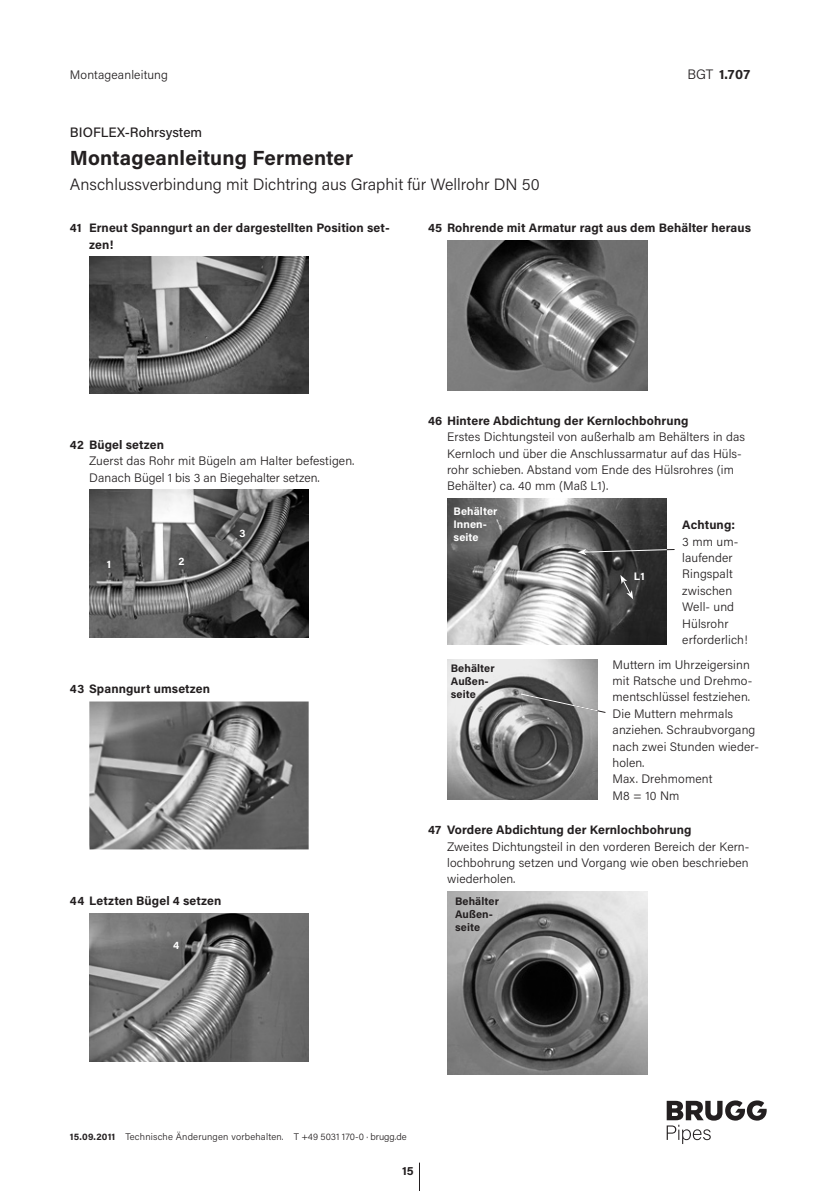
<style>
.page{position:relative;width:840px;height:1191px;background:#fff}
.page>*{position:absolute;margin:0;border:0;box-sizing:border-box;transform-origin:0 0}
.t1{font:700 20.4px "Acumin Pro";letter-spacing:.01em;color:#231f20}
.t2{font:300 16.4px "Acumin Pro";color:#231f20}
.t3{font:500 13.6px "Acumin Pro";color:#231f20}
.t4{font:700 13.6px "Acumin Pro";color:#231f20}
.t5{font:300 12.2px/16.4px "Acumin Pro";letter-spacing:.01em;color:#231f20}
.t6{font:700 12.2px/16.4px "Acumin Pro";letter-spacing:.01em;color:#231f20}
.t7{font:700 12px "Acumin Pro";color:#231f20}
.t8{font:700 11px/13px "Acumin Pro";letter-spacing:.01em;color:#231f20}
.t9{font:700 11px/13px "Acumin Pro";letter-spacing:.01em;color:#fff}
.t10{font:300 9.6px "Acumin Pro";letter-spacing:.02em;color:#231f20}
.s1{font-weight:300}
.s2{font-weight:700}
</style>
<div class="page">
<svg style="left:419px;top:1162px;width:1px;height:29px"></svg>
<svg style="left:666px;top:1100px;width:100px;height:44px"></svg>
<img style="left:89px;top:256px;width:219px;height:137px">
<img style="left:89px;top:701px;width:219px;height:148px">
<img style="left:447px;top:241px;width:200px;height:149px">
<img style="left:89px;top:490px;width:219px;height:148px">
<img style="left:89px;top:913px;width:219px;height:148px">
<img style="left:447px;top:891px;width:200px;height:183px">
<img style="left:447px;top:659px;width:150px;height:140px">
<svg style="left:520px;top:693px;width:86px;height:20px;background:#8c8c8c"></svg>
<img style="left:447px;top:498px;width:219px;height:146px">
<svg style="left:620px;top:575px;width:12px;height:24px"></svg>
<svg style="left:577px;top:548px;width:98px;height:7px"></svg>
<p class="t5" style="left:70px;top:66px;width:99px">Montageanleitung</p>
<p class="t4" style="left:687px;top:65px;width:64px"><span class="s1">BGT</span> 1.707</p>
<p class="t3" style="left:70px;top:122px;width:134px">BIOFLEX-Rohrsystem</p>
<h1 class="t1" style="left:70px;top:144px;width:285px">Montageanleitung Fermenter</h1>
<h2 class="t2" style="left:70px;top:173px;width:471px">Anschlussverbindung mit Dichtring aus Graphit für Wellrohr DN 50</h2>
<p class="t6" style="left:89px;top:219px;width:302px;text-indent:-19px">41 Erneut Spanngurt an der dargestellten Position set&shy;zen!</p>
<p class="t6" style="left:428px;top:219px;width:324px">45 Rohrende mit Armatur ragt aus dem Behälter heraus</p>
<p class="t6" style="left:70px;top:436px;width:96px">42 Bügel setzen</p>
<p class="t5" style="left:89px;top:452px;width:267px">Zuerst das Rohr mit Bügeln am Halter befestigen.<br>Danach Bügel 1 bis 3 an Biegehalter setzen.</p>
<p class="t9" style="left:107px;top:557px;width:6px">1</p>
<p class="t9" style="left:178px;top:554px;width:8px">2</p>
<p class="t9" style="left:239px;top:526px;width:8px">3</p>
<p class="t6" style="left:70px;top:680px;width:142px">43 Spanngurt umsetzen</p>
<p class="t6" style="left:70px;top:892px;width:153px">44 Letzten Bügel 4 setzen</p>
<p class="t9" style="left:173px;top:938px;width:8px">4</p>
<p class="t6" style="left:428px;top:412px;width:262px">46 Hintere Abdichtung der Kernlochbohrung</p>
<p class="t5" style="left:447px;top:428px;width:299px">Erstes Dichtungsteil von außerhalb am Behälters in das Kernloch und über die Anschlussarmatur auf das Hüls&shy;rohr schieben. Abstand vom Ende des Hülsrohres (im Behälter) ca. 40 mm (Maß L1).</p>
<p class="t9" style="left:453px;top:504px;width:45px">Behälter<br>Innen&shy;seite</p>
<p class="t9" style="left:633px;top:568px;width:12px">L1</p>
<p class="t6" style="left:682px;top:516px;width:54px">Achtung:</p>
<p class="t5" style="left:682px;top:533px;width:67px">3 mm um&shy;laufender<br>Ringspalt zwischen<br>Well- und<br>Hülsrohr erforderlich!</p>
<p class="t8" style="left:450px;top:661px;width:45px">Behälter<br>Außen&shy;seite</p>
<p class="t5" style="left:612px;top:656px;width:148px">Muttern im Uhrzeigersinn mit Ratsche und Drehmo&shy;mentschlüssel festziehen.<br>Die Muttern mehrmals anziehen. Schraubvorgang nach zwei Stunden wieder&shy;holen.<br>Max. Drehmoment<br>M8 = 10 Nm</p>
<p class="t6" style="left:428px;top:821px;width:265px">47 Vordere Abdichtung der Kernlochbohrung</p>
<p class="t5" style="left:447px;top:837px;width:303px;text-align:justify">Zweites Dichtungsteil in den vorderen Bereich der Kern&shy;lochbohrung setzen und Vorgang wie oben beschrieben wiederholen.</p>
<p class="t8" style="left:455px;top:894px;width:45px">Behälter<br>Außen&shy;seite</p>
<p class="t10" style="left:70px;top:1130px;width:377px"><span class="s2">15.09.2011</span> Technische Änderungen vorbehalten. T +49 5031 170-0 · brugg.de Seite 8</p>
<p class="t7" style="left:402px;top:1162px;width:13px">15</p>
</div>
